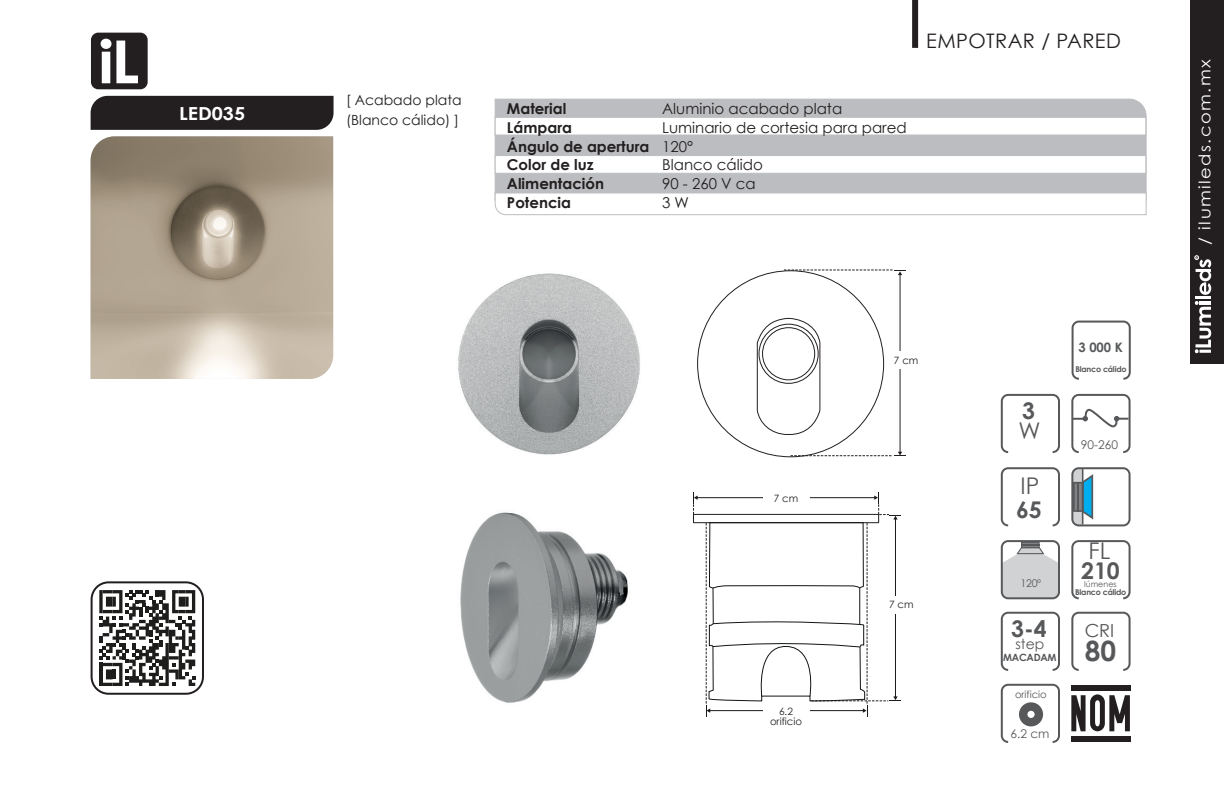
<style>
.page{position:relative;width:1224px;height:792px;background:#fff}
.page>*{position:absolute;margin:0;border:0;box-sizing:border-box;transform-origin:0 0}
.t1{font:700 28px "Century Gothic";color:#57585a}
.t2{font:700 23px "Century Gothic";color:#57585a}
.t3{font:23px "Century Gothic";color:#57585a}
.t4{font:20px "Century Gothic";letter-spacing:.02em;color:#231f20}
.t5{font:700 18px "Century Gothic";color:#fff;scale:1.1 1}
.t6{font:18px "Century Gothic";color:#57585a}
.t7{font:16px "Century Gothic";letter-spacing:.08em;color:#fff;scale:1.12 1}
.t8{font:15px "Century Gothic";color:#231f20}
.t9{font:700 15px "Century Gothic";color:#231f20}
.t10{font:14px "Century Gothic";color:#231f20}
.t11{font:14px "Century Gothic";color:#57585a}
.t12{font:700 13px "Century Gothic";color:#57585a}
.t13{font:12px "Century Gothic";color:#57585a}
.t14{font:10.6px "Century Gothic";color:#57585a}
.t15{font:10.2px/10.2px "Century Gothic";color:#231f20;text-align:center}
.t16{font:10px "Century Gothic";color:#57585a}
.t17{font:700 10px "Century Gothic";letter-spacing:-.025em;color:#57585a}
.t18{font:700 8px "Century Gothic";letter-spacing:-.025em;color:#57585a}
.t19{font:8px "Century Gothic";color:#57585a}
</style>
<div class="page">
<div style="left:1190px;top:0;width:34px;height:364px;background:#231f20"></div>
<hr style="left:1196px;top:296px;width:15px;height:3px;background:#fff">
<svg style="left:1195px;top:301px;width:16px;height:52px"></svg>
<svg style="left:1195px;top:255px;width:16px;height:40px"></svg>
<img style="left:458px;top:273px;width:182px;height:182px">
<img style="left:460px;top:512px;width:168px;height:191px">
<hr style="left:696px;top:497px;width:180px;height:1px;background:#1b1b19">
<svg style="left:693px;top:492px;width:5px;height:22px"></svg>
<div style="left:693px;top:514px;width:186px;height:9px;border:1px solid #231f20"></div>
<svg style="left:706px;top:492px;width:195px;height:224px"></svg>
<img style="left:91px;top:136px;width:242px;height:243px">
<div style="left:91px;top:581px;width:113px;height:114px;border:2px solid #231f20;border-radius:17px"></div>
<svg style="left:99px;top:590px;width:96px;height:96px"></svg>
<div style="left:1001px;top:394px;width:59px;height:59px;border:2px solid #57585a;border-radius:6px"></div>
<div style="left:1001px;top:467px;width:59px;height:59px;border:2px solid #57585a;border-radius:6px"></div>
<div style="left:1071px;top:394px;width:60px;height:59px;border:2px solid #57585a;border-radius:6px"></div>
<svg style="left:1071px;top:408px;width:60px;height:20px"></svg>
<div style="left:1071px;top:685px;width:60px;height:6px;background:#231f20"></div>
<div style="left:1071px;top:736px;width:60px;height:5px;background:#231f20"></div>
<svg style="left:1071px;top:694px;width:59px;height:37px"></svg>
<div style="left:1071px;top:612px;width:60px;height:59px;border:2px solid #57585a;border-radius:6px"></div>
<div style="left:1071px;top:540px;width:60px;height:59px;border:2px solid #57585a;border-radius:6px"></div>
<div style="left:1001px;top:612px;width:59px;height:59px;border:2px solid #57585a;border-radius:6px"></div>
<svg style="left:1074px;top:470px;width:19px;height:53px"></svg>
<hr style="left:1077px;top:482px;width:2px;height:30px;background:#57585a">
<div style="left:1071px;top:467px;width:60px;height:59px;border:2px solid #57585a;border-radius:6px"></div>
<hr style="left:1082px;top:469px;width:1px;height:55px;background:#57585a">
<svg style="left:1004px;top:543px;width:53px;height:53px"></svg>
<div style="left:1001px;top:540px;width:59px;height:59px;border:2px solid #57585a;border-radius:6px"></div>
<div style="left:1001px;top:684px;width:59px;height:59px;border:2px solid #57585a;border-radius:6px"></div>
<div style="left:1019px;top:702px;width:24px;height:24px;background:#57585a;border-radius:50%"></div>
<div style="left:1027px;top:711px;width:8px;height:7px;background:#fff;border-radius:50%"></div>
<div style="left:1072px;top:321px;width:59px;height:59px;border:2px solid #57585a;border-radius:6px"></div>
<div style="left:91px;top:96px;width:243px;height:34px;background:#231f20"></div>
<div style="left:91px;top:33px;width:57px;height:56px;background:#231f20;border-radius:7px"></div>
<svg style="left:101px;top:39px;width:37px;height:44px"></svg>
<div style="left:494px;top:98px;width:653px;height:94px;background:#bcbdc0"></div>
<div style="left:495px;top:117px;width:651px;height:19px;background:#fff;border:1px solid #bcbdc0"></div>
<div style="left:495px;top:155px;width:651px;height:19px;background:#fff;border:1px solid #bcbdc0"></div>
<svg style="left:494px;top:192px;width:653px;height:24px"></svg>
<div style="left:912px;top:0;width:6px;height:48px;background:#231f20"></div>
<p class="t10" style="left:346px;top:92px;width:117px">[ Acabado plata</p>
<p class="t10" style="left:346px;top:111px;width:115px">(Blanco cálido) ]</p>
<p class="t5" style="left:179px;top:102px;width:62px">LED035</p>
<p class="t9" style="left:507px;top:99px;width:61px">Material</p>
<p class="t9" style="left:507px;top:118px;width:67px">Lámpara</p>
<p class="t9" style="left:507px;top:137px;width:144px">Ángulo de apertura</p>
<p class="t9" style="left:507px;top:156px;width:88px">Color de luz</p>
<p class="t9" style="left:507px;top:174px;width:99px">Alimentación</p>
<p class="t9" style="left:507px;top:193px;width:66px">Potencia</p>
<p class="t8" style="left:662px;top:99px;width:182px">Aluminio acabado plata</p>
<p class="t8" style="left:662px;top:118px;width:246px">Luminario de cortesia para pared</p>
<p class="t8" style="left:662px;top:137px;width:32px">120°</p>
<p class="t8" style="left:662px;top:156px;width:102px">Blanco cálido</p>
<p class="t8" style="left:662px;top:175px;width:95px">90 - 260 V ca</p>
<p class="t8" style="left:662px;top:193px;width:28px">3 W</p>
<p class="t4" style="left:926px;top:28px;width:196px">EMPOTRAR / PARED</p>
<p class="t15" style="left:774px;top:493px;width:26px">7 cm</p>
<p class="t15" style="left:770px;top:706px;width:34px">6.2 orificio</p>
<p class="t15" style="left:894px;top:355px;width:26px">7 cm</p>
<p class="t15" style="left:889px;top:599px;width:26px">7 cm</p>
<p class="t2" style="left:1022px;top:396px;width:14px">3</p>
<p class="t3" style="left:1018px;top:417px;width:24px">W</p>
<p class="t3" style="left:1021px;top:472px;width:20px">IP</p>
<p class="t2" style="left:1016px;top:496px;width:27px">65</p>
<p class="t14" style="left:1021px;top:577px;width:22px">120º</p>
<p class="t2" style="left:1011px;top:614px;width:37px">3-4</p>
<p class="t11" style="left:1016px;top:635px;width:30px">step</p>
<p class="t17" style="left:1003px;top:651px;width:55px">MACADAM</p>
<p class="t16" style="left:1015px;top:688px;width:33px">orificio</p>
<p class="t13" style="left:1010px;top:726px;width:40px">6.2 cm</p>
<p class="t12" style="left:1078px;top:339px;width:46px">3 000 K</p>
<p class="t18" style="left:1075px;top:364px;width:53px">Blanco cálido</p>
<p class="t13" style="left:1081px;top:437px;width:39px">90-260</p>
<p class="t3" style="left:1089px;top:537px;width:23px">FL</p>
<p class="t2" style="left:1081px;top:557px;width:40px">210</p>
<p class="t19" style="left:1084px;top:580px;width:34px">lúmenes</p>
<p class="t18" style="left:1075px;top:588px;width:53px">Blanco cálido</p>
<p class="t6" style="left:1085px;top:619px;width:31px">CRI</p>
<p class="t1" style="left:1085px;top:633px;width:33px">80</p>
<p class="t7" style="left:1195px;top:245px;width:167px;rotate:-90deg">/ ilumileds.com.mx</p>
</div>
